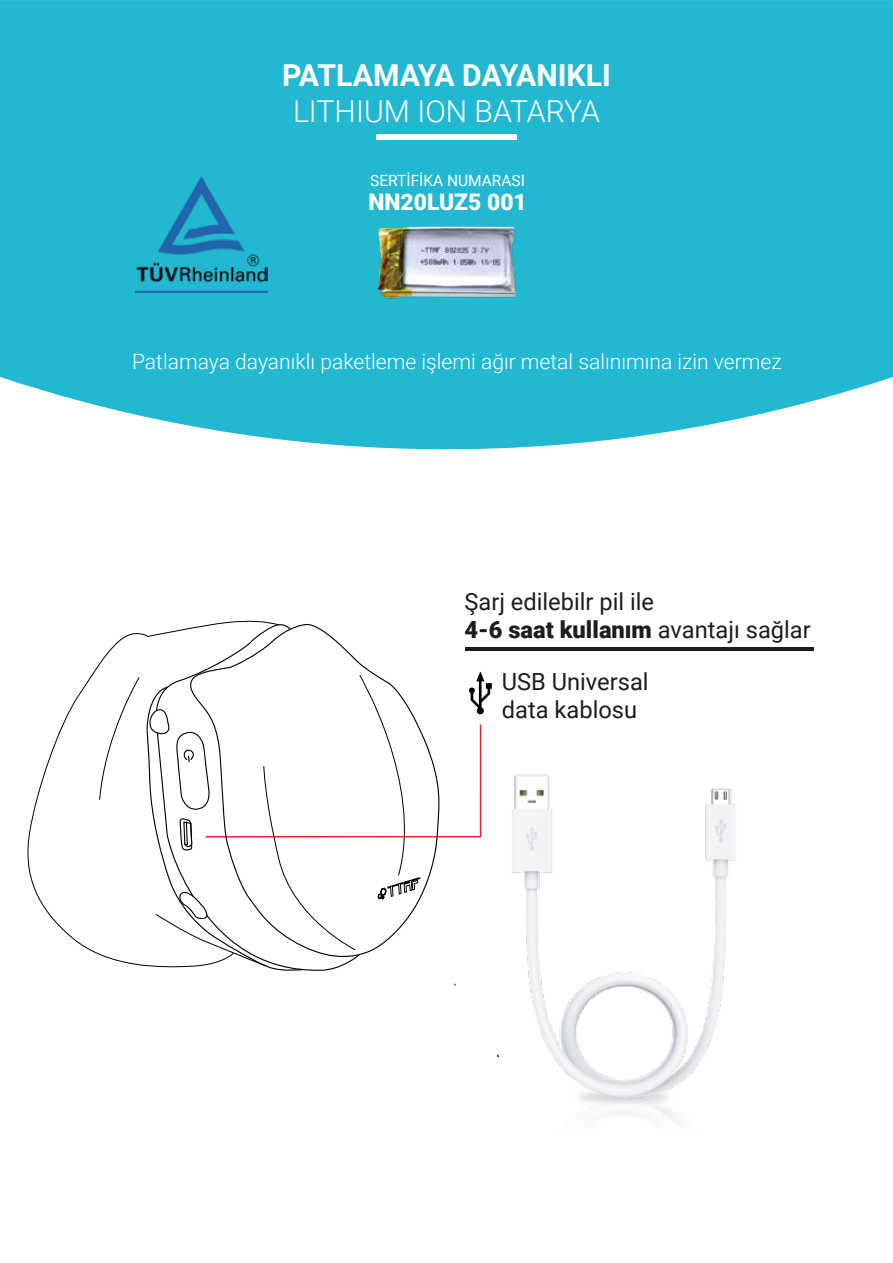
<style>
.page{position:relative;width:893px;height:1263px;background:#fff}
.page>*{position:absolute;margin:0;border:0;box-sizing:border-box;transform-origin:0 0}
.t1{font:700 30.15px "Roboto";color:#fff}
.t2{font:300 30.15px "Roboto";color:#fff}
.t3{font:23.7px/28.3px "Roboto";color:#1d1d1b}
.t4{font:900 22.8px "Roboto";color:#fff}
.t5{font:300 21.15px "Roboto";color:#fff}
.t6{font:15.45px "Roboto";color:#fff}
.s1{font-weight:900}
</style>
<div class="page">
<div style="left:0;top:0;width:893px;height:450px;background:#22b8d2"></div>
<div style="left:376px;top:135px;width:141px;height:5px;background:#fff"></div>
<hr style="left:465px;top:648px;width:349px;height:3px;background:#1d1d1b">
<img style="left:512px;top:774px;width:224px;height:347px">
<img style="left:364px;top:212px;width:168px;height:97px">
<img style="left:136px;top:177px;width:131px;height:115px">
<svg style="left:279px;top:623px;width:82px;height:348px"></svg>
<svg style="left:27px;top:620px;width:252px;height:348px"></svg>
<svg style="left:99px;top:677px;width:41px;height:123px"></svg>
<svg style="left:147px;top:672px;width:345px;height:294px"></svg>
<p class="t1" style="left:282px;top:54px;width:330px">PATLAMAYA DAYANIKLI</p>
<p class="t2" style="left:293px;top:90px;width:308px">LITHIUM ION BATARYA</p>
<p class="t6" style="left:370px;top:170px;width:156px">SERTİFİKA NUMARASI</p>
<p class="t4" style="left:369px;top:186px;width:160px">NN20LUZ5 001</p>
<p class="t5" style="left:132px;top:347px;width:651px">Patlamaya dayanıklı paketleme işlemi ağır metal salınımına izin vermez</p>
<p class="t3" style="left:464px;top:586px;width:348px">Şarj edilebilr pil ile<br><span class="s1">4-6 saat kullanım</span> avantajı sağlar</p>
<p class="t3" style="left:502px;top:666px;width:148px">USB Universal data kablosu</p>
</div>
